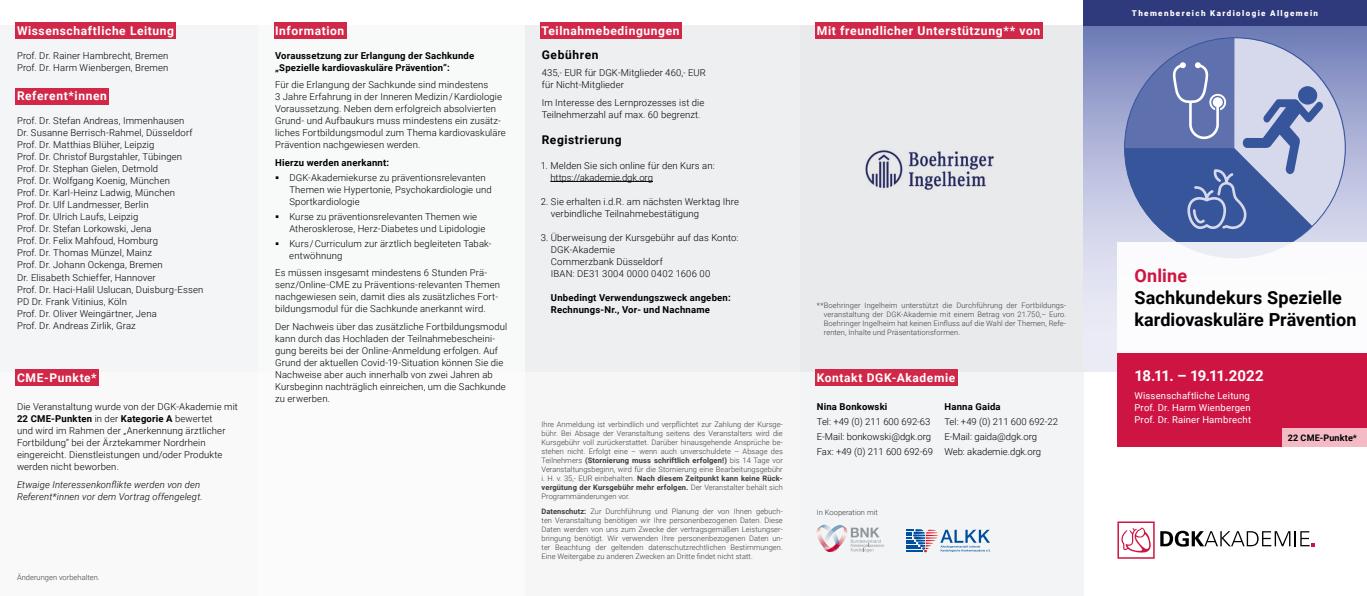
<style>
.page{position:relative;width:1367px;height:596px;background:#fff}
.page>*{position:absolute;margin:0;border:0;box-sizing:border-box;transform-origin:0 0}
.t1{font:700 18px/22px "Roboto";letter-spacing:.005em;color:#000}
.t2{font:700 18px "Roboto";letter-spacing:.01em;color:#ce1442}
.t3{font:700 15px "Roboto";letter-spacing:-.045em;color:#fff}
.t4{font:700 12.1px "Roboto";letter-spacing:.055em;color:#fff}
.t5{font:700 12px "Roboto";letter-spacing:.05em;color:#fff}
.t6{font:700 12px "Roboto";letter-spacing:.045em;color:#000}
.t7{font:300 9.5px/12px "Roboto";letter-spacing:.015em;color:#000}
.t8{font:700 9.5px/12px "Roboto";letter-spacing:.02em;color:#000}
.t9{font:italic 300 9.5px/12px "Roboto";letter-spacing:.015em;color:#000}
.t10{font:9.5px/12px "Roboto";letter-spacing:.02em;color:#fff}
.t11{font:700 9px "Roboto";letter-spacing:.015em;color:#000}
.t12{font:900 8px "Roboto";letter-spacing:.175em;color:#fff}
.t13{font:300 7.5px/9px "Roboto";letter-spacing:.005em;color:#3c3c3b;text-align:justify}
.s1{font-weight:700}
</style>
<div class="page">
<div style="left:524px;top:26px;width:275px;height:569px;background:#eeeff1"></div>
<div style="left:799px;top:26px;width:284px;height:569px;background:#e9eaec"></div>
<div style="left:0;top:26px;width:258px;height:569px;background:#f4f5f6"></div>
<div style="left:258px;top:26px;width:266px;height:569px;background:#f8f9f9"></div>
<div style="left:0;top:372px;width:1083px;height:223px;background:#f6f6f7"></div>
<div style="left:16px;top:23px;width:160px;height:16px;background:#d12849"></div>
<div style="left:16px;top:88px;width:93px;height:17px;background:#d12849"></div>
<div style="left:274px;top:23px;width:72px;height:16px;background:#d12849"></div>
<div style="left:540px;top:23px;width:142px;height:16px;background:#d12849"></div>
<hr style="left:550px;top:181px;width:103px;height:1px;background:#000">
<svg style="left:816px;top:524px;width:68px;height:29px"></svg>
<svg style="left:906px;top:529px;width:84px;height:23px"></svg>
<div style="left:815px;top:369px;width:142px;height:16px;background:#d12849"></div>
<div style="left:815px;top:23px;width:227px;height:16px;background:#d12849"></div>
<svg style="left:1083px;top:26px;width:283px;height:345px;background:#acb3d6"></svg>
<svg style="left:1117px;top:521px;width:37px;height:37px"></svg>
<svg style="left:1160px;top:530px;width:154px;height:16px"></svg>
<div style="left:1083px;top:0;width:283px;height:26px;background:#2e3a7b"></div>
<svg style="left:1124px;top:38px;width:220px;height:204px;background:#8191c0"></svg>
<div style="left:1117px;top:242px;width:249px;height:130px;background:#fff"></div>
<div style="left:1117px;top:353px;width:249px;height:93px;background:#ce1442"></div>
<img style="left:865px;top:150px;width:128px;height:40px">
<div style="left:16px;top:369px;width:83px;height:16px;background:#d12849"></div>
<div style="left:1281px;top:428px;width:85px;height:18px;background:#f4bbc4"></div>
<p class="t5" style="left:17px;top:22px;width:159px">Wissenschaftliche Leitung</p>
<p class="t7" style="left:17px;top:49px;width:153px">Prof. Dr. Rainer Hambrecht, Bremen<br>Prof. Dr. Harm Wienbergen, Bremen</p>
<p class="t5" style="left:17px;top:88px;width:91px">Referent*innen</p>
<p class="t7" style="left:17px;top:114px;width:188px">Prof. Dr. Stefan Andreas, Immenhausen<br>Dr. Susanne Berrisch-Rahmel, Düsseldorf Prof. Dr. Matthias Blüher, Leipzig<br>Prof. Dr. Christof Burgstahler, Tübingen Prof. Dr. Stephan Gielen, Detmold<br>Prof. Dr. Wolfgang Koenig, München<br>Prof. Dr. Karl-Heinz Ladwig, München<br>Prof. Dr. Ulf Landmesser, Berlin<br>Prof. Dr. Ulrich Laufs, Leipzig<br>Prof. Dr. Stefan Lorkowski, Jena<br>Prof. Dr. Felix Mahfoud, Homburg<br>Prof. Dr. Thomas Münzel, Mainz<br>Prof. Dr. Johann Ockenga, Bremen<br>Dr. Elisabeth Schieffer, Hannover<br>Prof. Dr. Haci-Halil Uslucan, Duisburg-Essen PD Dr. Frank Vitinius, Köln<br>Prof. Dr. Oliver Weingärtner, Jena<br>Prof. Dr. Andreas Zirlik, Graz</p>
<p class="t5" style="left:17px;top:368px;width:81px">CME-Punkte*</p>
<p class="t7" style="left:17px;top:400px;width:222px">Die Veranstaltung wurde von der DGK-Akademie mit <span class="s1">22 CME-Punkten</span> in der <span class="s1">Kategorie A</span> bewertet<br>und wird im Rahmen der „Anerkennung ärztlicher Fortbildung“ bei der Ärztekammer Nordrhein eingereicht. Dienstleistungen und/oder Produkte werden nicht beworben.</p>
<p class="t9" style="left:17px;top:478px;width:187px">Etwaige Interessenkonflikte werden von den<br>Referent*innen vor dem Vortrag offengelegt.</p>
<p class="t13" style="left:17px;top:572px;width:84px">Änderungen vorbehalten.</p>
<p class="t5" style="left:275px;top:22px;width:71px">Information</p>
<p class="t8" style="left:275px;top:49px;width:201px">Voraussetzung zur Erlangung der Sachkunde „Spezielle kardiovaskuläre Prävention“:</p>
<p class="t7" style="left:275px;top:78px;width:232px">Für die Erlangung der Sachkunde sind mindestens<br>3 Jahre Erfahrung in der Inneren Medizin / Kardiologie Voraussetzung. Neben dem erfolgreich absolvierten Grund- und Aufbaukurs muss mindestens ein zusätz&shy;liches Fortbildungsmodul zum Thema kardiovaskuläre Prävention nachgewiesen werden.</p>
<p class="t8" style="left:275px;top:156px;width:115px">Hierzu werden anerkannt:</p>
<p class="t7" style="left:289px;top:171px;width:204px">DGK-Akademiekurse zu präventionsrelevanten<br>Themen wie Hypertonie, Psychokardiologie und<br>Sportkardiologie</p>
<p class="t7" style="left:289px;top:210px;width:197px">Kurse zu präventionsrelevanten Themen wie<br>Atherosklerose, Herz-Diabetes und Lipidologie</p>
<p class="t7" style="left:289px;top:237px;width:203px">Kurs / Curriculum zur ärztlich begleiteten Tabak&shy;entwöhnung</p>
<p class="t7" style="left:275px;top:266px;width:226px">Es müssen insgesamt mindestens 6 Stunden Prä&shy;senz/Online-CME zu Präventions-relevanten Themen nachgewiesen sein, damit dies als zusätzliches Fort&shy;bildungsmodul für die Sachkunde anerkannt wird.</p>
<p class="t7" style="left:275px;top:320px;width:233px">Der Nachweis über das zusätzliche Fortbildungsmodul kann durch das Hochladen der Teilnahmebescheini&shy;gung bereits bei der Online-Anmeldung erfolgen. Auf Grund der aktuellen Covid-19-Situation können Sie die Nachweise aber auch innerhalb von zwei Jahren ab Kursbeginn nachträglich einreichen, um die Sachkunde zu erwerben.</p>
<p class="t5" style="left:541px;top:22px;width:140px">Teilnahmebedingungen</p>
<p class="t6" style="left:541px;top:46px;width:58px">Gebühren</p>
<p class="t7" style="left:541px;top:66px;width:166px">435,- EUR für DGK-Mitglieder 460,- EUR für Nicht-Mitglieder</p>
<p class="t7" style="left:541px;top:96px;width:164px">Im Interesse des Lernprozesses ist die<br>Teilnehmerzahl auf max. 60 begrenzt.</p>
<p class="t6" style="left:541px;top:131px;width:81px">Registrierung</p>
<p class="t7" style="left:550px;top:159px;width:166px;text-indent:-10px">1. Melden Sie sich online für den Kurs an: https://akademie.dgk.org</p>
<p class="t7" style="left:551px;top:195px;width:189px;text-indent:-10px">2. Sie erhalten i.d.R. am nächsten Werktag Ihre verbindliche Teilnahmebestätigung</p>
<p class="t7" style="left:551px;top:231px;width:189px;text-indent:-10px">3. Überweisung der Kursgebühr auf das Konto:<br>DGK-Akademie<br>Commerzbank Düsseldorf<br>IBAN: DE31 3004 0000 0402 1606 00</p>
<p class="t8" style="left:551px;top:291px;width:181px">Unbedingt Verwendungszweck angeben:<br>Rechnungs-Nr., Vor- und Nachname</p>
<p class="t13" style="left:541px;top:419px;width:243px">Ihre Anmeldung ist verbindlich und verpflichtet zur Zahlung der Kursge&shy;bühr. Bei Absage der Veranstaltung seitens des Veranstalters wird die Kursgebühr voll zurückerstattet. Darüber hinausgehende Ansprüche be&shy;stehen nicht. Erfolgt eine – wenn auch unverschuldete – Absage des Teilnehmers <span class="s1">(Stornierung muss schriftlich erfolgen!)</span> bis 14 Tage vor Veranstaltungsbeginn, wird für die Stornierung eine Bearbeitungsgebühr i. H. v. 35,- EUR einbehalten. <span class="s1">Nach diesem Zeitpunkt kann keine Rück&shy;vergütung der Kursgebühr mehr erfolgen.</span> Der Veranstalter behält sich Programmänderungen vor.</p>
<p class="t13" style="left:541px;top:506px;width:243px"><span class="s1">Datenschutz:</span> Zur Durchführung und Planung der von Ihnen gebuch&shy;ten Veranstaltung benötigen wir Ihre personenbezogenen Daten. Diese Daten werden von uns zum Zwecke der vertragsgemäßen Leistungser&shy;bringung benötigt. Wir verwenden Ihre personenbezogenen Daten un&shy;ter Beachtung der geltenden datenschutzrechtlichen Bestimmungen.<br>Eine Weitergabe zu anderen Zwecken an Dritte findet nicht statt.</p>
<p class="t4" style="left:816px;top:22px;width:225px">Mit freundlicher Unterstützung** von</p>
<p class="t13" style="left:823px;top:300px;width:244px;text-indent:-7px">**Boehringer Ingelheim unterstützt die Durchführung der Fortbildungs&shy;veranstaltung der DGK-Akademie mit einem Betrag von 21.750,– Euro.<br>Boehringer Ingelheim hat keinen Einfluss auf die Wahl der Themen, Refe&shy;renten, Inhalte und Präsentationsformen.</p>
<p class="t5" style="left:816px;top:368px;width:140px">Kontakt DGK-Akademie</p>
<p class="t8" style="left:816px;top:400px;width:72px">Nina Bonkowski</p>
<p class="t8" style="left:944px;top:400px;width:58px">Hanna Gaida</p>
<p class="t7" style="left:816px;top:415px;width:115px">Tel: +49 (0) 211 600 692-63</p>
<p class="t7" style="left:944px;top:415px;width:115px">Tel: +49 (0) 211 600 692-22</p>
<p class="t7" style="left:816px;top:430px;width:116px">E-Mail: bonkowski@dgk.org</p>
<p class="t7" style="left:816px;top:428px;width:226px;line-height:14.8px;text-indent:128px">E-Mail: gaida@dgk.org<br>Fax: +49 (0) 211 600 692-69 Web: akademie.dgk.org</p>
<p class="t13" style="left:816px;top:507px;width:62px">In Kooperation mit</p>
<p class="t12" style="left:1131px;top:7px;width:188px">Themenbereich Kardiologie Allgemein</p>
<h1 class="t2" style="left:1134px;top:263px;width:54px">Online</h1>
<h1 class="t1" style="left:1134px;top:286px;width:223px">Sachkundekurs Spezielle kardiovaskuläre Prävention</h1>
<h2 class="t3" style="left:1134px;top:365px;width:131px">18.11. – 19.11.2022</h2>
<p class="t10" style="left:1134px;top:388px;width:118px">Wissenschaftliche Leitung<br>Prof. Dr. Harm Wienbergen<br>Prof. Dr. Rainer Hambrecht</p>
<p class="t11" style="left:1287px;top:431px;width:71px">22 CME-Punkte*</p>
</div>
